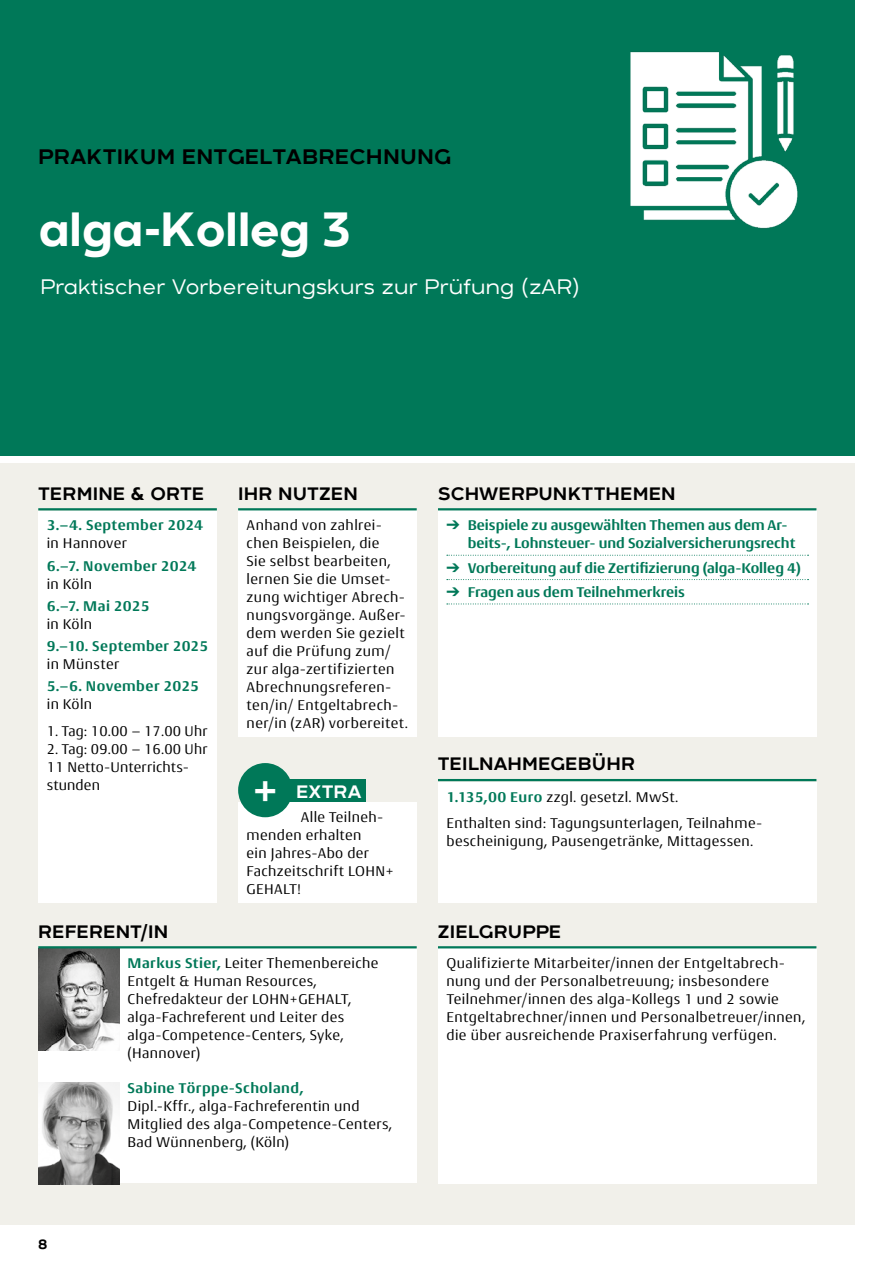
<style>
.page{position:relative;width:893px;height:1263px;background:#fff}
.page>*{position:absolute;margin:0;border:0;box-sizing:border-box;transform-origin:0 0}
.t1{font:700 48px "Arkibal";letter-spacing:-.03em;color:#fff}
.t2{font:42px "Arkibal";color:#fff}
.t3{font:500 21px "Arkibal";letter-spacing:.01em;color:#fff}
.t4{font:700 21px "Arkibal";letter-spacing:.01em;color:#000}
.t5{font:700 18px "Arkibal";letter-spacing:.01em;color:#000}
.t6{font:700 18px "Arkibal";letter-spacing:.01em;color:#fff}
.t7{font:15px/18px "Conto";letter-spacing:.025em;color:#000}
.t8{font:700 15px/18px "Conto";color:#007858}
.t9{font:700 15px "Conto";letter-spacing:.03em;color:#007858}
.t10{font:700 15px "Conto";letter-spacing:.025em;color:#007858}
.t11{font:700 13.5px "Arkibal";color:#000}
.s1{font-weight:700;color:#007858}
</style>
<div class="page">
<div style="left:0;top:463px;width:855px;height:762px;background:#f1f0ea"></div>
<div style="left:0;top:0;width:855px;height:455px;background:#007858"></div>
<div style="left:238px;top:510px;width:179px;height:227px;background:#fff"></div>
<hr style="left:238px;top:508px;width:179px;height:2px;background:#007858">
<div style="left:38px;top:510px;width:179px;height:392px;background:#fff"></div>
<hr style="left:38px;top:508px;width:179px;height:2px;background:#007858">
<div style="left:438px;top:948px;width:378px;height:236px;background:#fff"></div>
<hr style="left:438px;top:946px;width:378px;height:2px;background:#007858">
<div style="left:438px;top:510px;width:378px;height:227px;background:#fff"></div>
<svg style="left:447px;top:555px;width:361px;height:1px"></svg>
<svg style="left:447px;top:579px;width:361px;height:1px"></svg>
<svg style="left:447px;top:604px;width:361px;height:1px"></svg>
<hr style="left:438px;top:508px;width:378px;height:2px;background:#007858">
<div style="left:38px;top:948px;width:379px;height:235px;background:#fff"></div>
<img style="left:38px;top:948px;width:81px;height:102px">
<img style="left:38px;top:1082px;width:81px;height:102px">
<hr style="left:38px;top:946px;width:379px;height:2px;background:#007858">
<div style="left:438px;top:782px;width:378px;height:120px;background:#fff"></div>
<hr style="left:438px;top:779px;width:378px;height:2px;background:#007858">
<div style="left:238px;top:802px;width:179px;height:100px;background:#fff"></div>
<div style="left:284px;top:780px;width:82px;height:22px;background:#007858"></div>
<div style="left:238px;top:763px;width:54px;height:54px;background:#007858;border-radius:50%"></div>
<img style="left:630px;top:52px;width:168px;height:177px">
<h3 class="t4" style="left:38px;top:141px;width:415px">PRAKTIKUM ENTGELTABRECHNUNG</h3>
<h1 class="t1" style="left:38px;top:194px;width:315px">alga-Kolleg 3</h1>
<h3 class="t3" style="left:40px;top:273px;width:541px">Praktischer Vorbereitungskurs zur Prüfung (zAR)</h3>
<p class="t5" style="left:38px;top:480px;width:167px">TERMINE &amp; ORTE</p>
<p class="t9" style="left:47px;top:516px;width:158px">3.–4. September 2024</p>
<p class="t7" style="left:47px;top:534px;width:82px">in Hannover</p>
<p class="t10" style="left:47px;top:556px;width:151px">6.–7. November 2024</p>
<p class="t7" style="left:47px;top:574px;width:47px">in Köln</p>
<p class="t8" style="left:47px;top:596px;width:104px">6.–7. Mai 2025</p>
<p class="t7" style="left:47px;top:614px;width:47px">in Köln</p>
<p class="t9" style="left:47px;top:637px;width:163px">9.–10. September 2025</p>
<p class="t7" style="left:47px;top:655px;width:74px">in Münster</p>
<p class="t10" style="left:47px;top:677px;width:154px">5.–6. November 2025</p>
<p class="t7" style="left:47px;top:695px;width:47px">in Köln</p>
<p class="t7" style="left:47px;top:721px;width:162px">1. Tag: 10.00 – 17.00 Uhr</p>
<p class="t7" style="left:47px;top:739px;width:162px">2. Tag: 09.00 – 16.00 Uhr<br>11 Netto-Unterrichts&shy;stunden</p>
<p class="t5" style="left:38px;top:918px;width:131px">REFERENT/IN</p>
<p class="t5" style="left:238px;top:480px;width:121px">IHR NUTZEN</p>
<p class="t7" style="left:247px;top:516px;width:163px">Anhand von zahlrei&shy;chen Beispielen, die<br>Sie selbst bearbeiten, lernen Sie die Umset&shy;zung wichtiger Abrech&shy;nungsvorgänge. Außer&shy;dem werden Sie gezielt auf die Prüfung zum/ zur alga-zertifizierten<br>Abrechnungsreferen&shy;ten/in/ Entgeltabrech&shy;ner/in (zAR) vorbereitet.</p>
<h2 class="t2" style="left:254px;top:761px;width:25px">+</h2>
<p class="t6" style="left:297px;top:778px;width:66px">EXTRA</p>
<p class="t7" style="left:247px;top:807px;width:149px;text-indent:54px">Alle Teilneh&shy;menden erhalten<br>ein Jahres-Abo der<br>Fachzeitschrift LOHN+<br>GEHALT!</p>
<p class="t7" style="left:128px;top:954px;width:252px"><span class="s1">Markus Stier,</span> Leiter Themenbereiche<br>Entgelt &amp; Human Resources,<br>Chefredakteur der LOHN+GEHALT, alga-Fachreferent und Leiter des alga-Competence-Centers, Syke, (Hannover)</p>
<p class="t9" style="left:128px;top:1079px;width:178px">Sabine Törppe-Scholand,</p>
<p class="t7" style="left:128px;top:1097px;width:266px">Dipl.-Kffr., alga-Fachreferentin und<br>Mitglied des alga-Competence-Centers,<br>Bad Wünnenberg, (Köln)</p>
<p class="t5" style="left:438px;top:480px;width:239px">SCHWERPUNKTTHEMEN</p>
<p class="t8" style="left:468px;top:516px;width:329px;text-indent:-21px">➔ Beispiele zu ausgewählten Themen aus dem Ar&shy;beits-, Lohnsteuer- und Sozialversicherungsrecht</p>
<p class="t8" style="left:446px;top:558px;width:356px">➔ Vorbereitung auf die Zertifizierung (alga-Kolleg 4)</p>
<p class="t8" style="left:446px;top:583px;width:240px">➔ Fragen aus dem Teilnehmerkreis</p>
<p class="t5" style="left:438px;top:751px;width:199px">TEILNAHMEGEBÜHR</p>
<p class="t7" style="left:446px;top:783px;width:315px;line-height:26.5px"><span class="s1">1.135,00 Euro</span> zzgl. gesetzl. MwSt.<br>Enthalten sind: Tagungsunterlagen, Teilnahme-</p>
<p class="t7" style="left:446px;top:832px;width:308px">bescheinigung, Pausengetränke, Mittagessen.</p>
<p class="t5" style="left:438px;top:918px;width:125px">ZIELGRUPPE</p>
<p class="t7" style="left:446px;top:954px;width:360px">Qualifizierte Mitarbeiter/innen der Entgeltabrech&shy;nung und der Personalbetreuung; insbesondere Teilnehmer/innen des alga-Kollegs 1 und 2 sowie Entgeltabrechner/innen und Personalbetreuer/innen, die über ausreichende Praxiserfahrung verfügen.</p>
<p class="t11" style="left:38px;top:1234px;width:11px">8</p>
</div>
